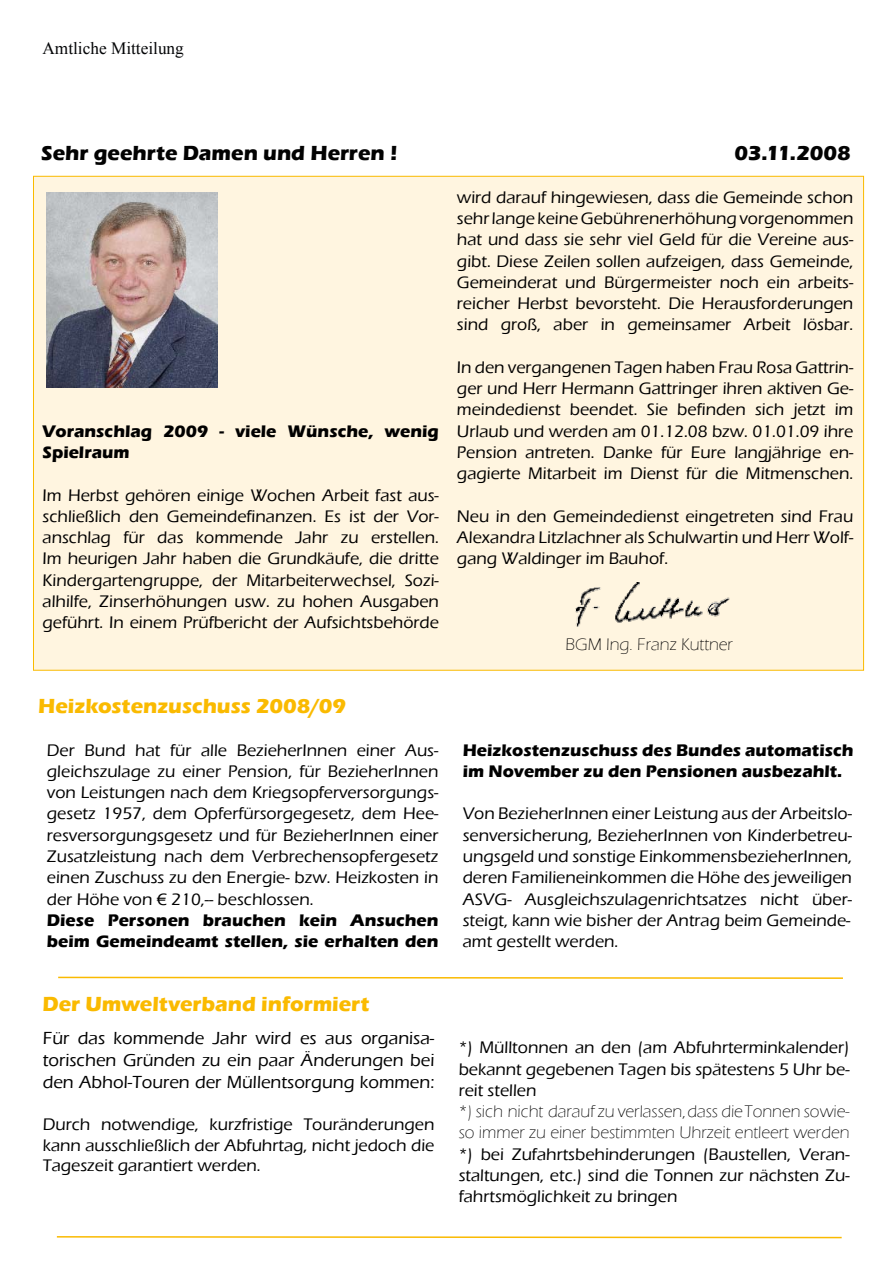
<style>
.page{position:relative;width:893px;height:1263px;background:#fff}
.page>*{position:absolute;margin:0;border:0;box-sizing:border-box;transform-origin:0 0}
.t1{font:700 21px "Eras ITC";color:#faba00}
.t2{font:700 21px "Eras ITC";color:#020202}
.t3{font:700 21px "Eras ITC";letter-spacing:-.015em;color:#030303}
.t4{font:500 18px/21.6px "Eras ITC";color:#000;text-align:justify}
.t5{font:500 17.25px/21.3px "Eras ITC";color:#000;text-align:justify}
.t6{font:700 17.25px/21.3px "Eras ITC";color:#000}
.t7{font:300 17.25px/21.3px "Eras ITC";color:#000}
.t8{font:17.25px "Times New Roman";color:#040507}
</style>
<div class="page">
<div style="left:33px;top:176px;width:831px;height:494px;background:#fff5e0"></div>
<img style="left:575px;top:582px;width:155px;height:45px">
<img style="left:47px;top:192px;width:170px;height:196px">
<svg style="left:58px;top:976px;width:785px;height:3px"></svg>
<svg style="left:56px;top:1236px;width:786px;height:3px"></svg>
<p class="t8" style="left:43px;top:37px;width:143px">Amtliche Mitteilung</p>
<p class="t2" style="left:41px;top:141px;width:358px">Sehr geehrte Damen und Herren !</p>
<p class="t3" style="left:735px;top:141px;width:118px">03.11.2008</p>
<p class="t6" style="left:43px;top:420px;width:398px">Voranschlag 2009 - viele Wünsche, wenig<br>Spielraum</p>
<p class="t5" style="left:43px;top:484px;width:398px">Im Herbst gehören einige Wochen Arbeit fast aus&shy;schließlich den Gemeindefinanzen. Es ist der Vor&shy;anschlag für das kommende Jahr zu erstellen.<br>Im heurigen Jahr haben die Grundkäufe, die dritte Kindergartengruppe, der Mitarbeiterwechsel, Sozi&shy;alhilfe, Zinserhöhungen usw. zu hohen Ausgaben geführt. In einem Prüfbericht der Aufsichtsbehörde</p>
<p class="t5" style="left:457px;top:187px;width:398px">wird darauf hingewiesen, dass die Gemeinde schon sehr lange keine Gebührenerhöhung vorgenommen hat und dass sie sehr viel Geld für die Vereine aus&shy;gibt. Diese Zeilen sollen aufzeigen, dass Gemeinde, Gemeinderat und Bürgermeister noch ein arbeits&shy;reicher Herbst bevorsteht. Die Herausforderungen sind groß, aber in gemeinsamer Arbeit lösbar.</p>
<p class="t5" style="left:457px;top:357px;width:398px">In den vergangenen Tagen haben Frau Rosa Gattrin&shy;ger und Herr Hermann Gattringer ihren aktiven Ge&shy;meindedienst beendet. Sie befinden sich jetzt im Urlaub und werden am 01.12.08 bzw. 01.01.09 ihre Pension antreten. Danke für Eure langjährige en&shy;gagierte Mitarbeit im Dienst für die Mitmenschen.</p>
<p class="t5" style="left:457px;top:506px;width:398px">Neu in den Gemeindedienst eingetreten sind Frau Alexandra Litzlachner als Schulwartin und Herr Wolf&shy;gang Waldinger im Bauhof.</p>
<p class="t7" style="left:565px;top:634px;width:169px">BGM Ing. Franz Kuttner</p>
<p class="t1" style="left:38px;top:694px;width:309px">Heizkostenzuschuss 2008/09</p>
<p class="t5" style="left:47px;top:739px;width:393px">Der Bund hat für alle BezieherInnen einer Aus&shy;gleichszulage zu einer Pension, für BezieherInnen von Leistungen nach dem Kriegsopferversorgungs&shy;gesetz 1957, dem Opferfürsorgegesetz, dem Hee&shy;resversorgungsgesetz und für BezieherInnen einer Zusatzleistung nach dem Verbrechensopfergesetz einen Zuschuss zu den Energie- bzw. Heizkosten in der Höhe von € 210,-- beschlossen.</p>
<p class="t6" style="left:47px;top:909px;width:393px">Diese Personen brauchen kein Ansuchen beim Gemeindeamt stellen, sie erhalten den</p>
<p class="t1" style="left:43px;top:992px;width:328px">Der Umweltverband informiert</p>
<p class="t4" style="left:43px;top:1028px;width:393px">Für das kommende Jahr wird es aus organisa&shy;torischen Gründen zu ein paar Änderungen bei den Abhol-Touren der Müllentsorgung kommen:</p>
<p class="t5" style="left:43px;top:1114px;width:393px;line-height:20.7px">Durch notwendige, kurzfristige Touränderungen kann ausschließlich der Abfuhrtag, nicht jedoch die Tageszeit garantiert werden.</p>
<p class="t6" style="left:463px;top:739px;width:392px">Heizkostenzuschuss des Bundes automatisch im November zu den Pensionen ausbezahlt.</p>
<p class="t5" style="left:463px;top:803px;width:391px">Von BezieherInnen einer Leistung aus der Arbeitslo&shy;senversicherung, BezieherInnen von Kinderbetreu&shy;ungsgeld und sonstige EinkommensbezieherInnen, deren Familieneinkommen die Höhe des jeweiligen ASVG- Ausgleichszulagenrichtsatzes nicht über&shy;steigt, kann wie bisher der Antrag beim Gemeinde&shy;amt gestellt werden.</p>
<p class="t5" style="left:459px;top:1037px;width:392px">*) Mülltonnen an den (am Abfuhrterminkalender) bekannt gegebenen Tagen bis spätestens 5 Uhr be&shy;reit stellen</p>
<p class="t7" style="left:459px;top:1101px;width:392px">*) sich nicht darauf zu verlassen, dass die Tonnen sowie&shy;so immer zu einer bestimmten Uhrzeit entleert werden</p>
<p class="t5" style="left:459px;top:1143px;width:392px">*) bei Zufahrtsbehinderungen (Baustellen, Veran&shy;staltungen, etc.) sind die Tonnen zur nächsten Zu&shy;fahrtsmöglichkeit zu bringen</p>
</div>
